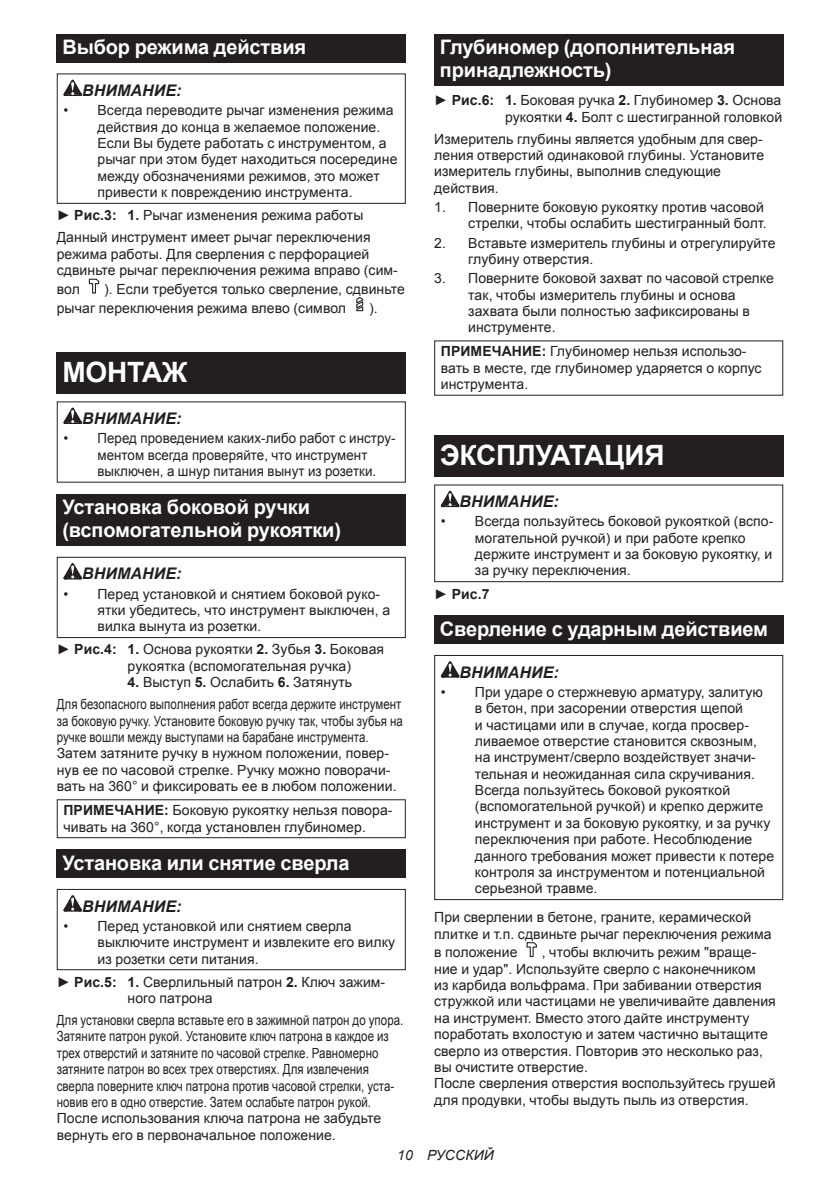
<style>
.page{position:relative;width:840px;height:1191px;background:#fff}
.page>*{position:absolute;margin:0;border:0;box-sizing:border-box;transform-origin:0 0}
.t1{font:700 28px "Arial";letter-spacing:-.01em;color:#fff}
.t2{font:700 20px/23.4px "Arial";letter-spacing:-.01em;color:#fff}
.t3{font:italic 700 16px "Arial";letter-spacing:.005em;color:#231f20}
.t4{font:14px/16.4px "Arial";letter-spacing:.005em;color:#231f20}
.t5{font:14px/16.4px "Arial";letter-spacing:.005em;color:#231f20;scale:.82 1}
.t6{font:italic 14px "Arial";letter-spacing:.005em;color:#231f20}
.t7{font:700 14px "Arial";color:#231f20}
.s1{font-weight:700}
.s2{font-weight:400}
</style>
<div class="page">
<div style="left:57px;top:34px;width:348px;height:29px;background:#231f20"></div>
<svg style="left:63px;top:80px;width:19px;height:16px"></svg>
<div style="left:57px;top:73px;width:348px;height:131px;border:1px solid #231f20"></div>
<svg style="left:88px;top:278px;width:12px;height:16px"></svg>
<svg style="left:356px;top:297px;width:8px;height:15px"></svg>
<div style="left:57px;top:352px;width:348px;height:41px;background:#231f20"></div>
<svg style="left:63px;top:407px;width:19px;height:17px"></svg>
<div style="left:57px;top:494px;width:348px;height:52px;background:#231f20"></div>
<svg style="left:63px;top:563px;width:19px;height:16px"></svg>
<div style="left:57px;top:557px;width:348px;height:81px;border:1px solid #231f20"></div>
<div style="left:57px;top:799px;width:348px;height:39px;border:1px solid #231f20"></div>
<div style="left:57px;top:849px;width:348px;height:29px;background:#231f20"></div>
<svg style="left:63px;top:895px;width:19px;height:16px"></svg>
<div style="left:57px;top:889px;width:348px;height:81px;border:1px solid #231f20"></div>
<div style="left:434px;top:34px;width:348px;height:52px;background:#231f20"></div>
<div style="left:434px;top:435px;width:348px;height:41px;background:#231f20"></div>
<svg style="left:440px;top:491px;width:19px;height:16px"></svg>
<div style="left:434px;top:484px;width:348px;height:98px;border:1px solid #231f20"></div>
<div style="left:434px;top:615px;width:348px;height:29px;background:#231f20"></div>
<svg style="left:440px;top:661px;width:19px;height:16px"></svg>
<div style="left:434px;top:655px;width:348px;height:245px;border:1px solid #231f20"></div>
<svg style="left:526px;top:942px;width:11px;height:15px"></svg>
<h2 class="t2" style="left:62px;top:36px;width:245px">Выбор режима действия</h2>
<p class="t3" style="left:82px;top:80px;width:101px">ВНИМАНИЕ:</p>
<p class="t4" style="left:97px;top:102px;width:301px;text-indent:-34px">• Всегда переводите рычаг изменения режима действия до конца в желаемое положение.<br>Если Вы будете работать с инструментом, а рычаг при этом будет находиться посередине между обозначениями режимов, это может привести к повреждению инструмента.</p>
<p class="t4" style="left:57px;top:204px;width:315px;line-height:22px">► <span class="s1">Рис.3: 1.</span> Рычаг изменения режима работы<br>Данный инструмент имеет рычаг переключения</p>
<p class="t4" style="left:57px;top:246px;width:342px">режима работы. Для сверления с перфорацией сдвиньте рычаг переключения режима вправо (сим-</p>
<p class="t4" style="left:57px;top:281px;width:25px">вол</p>
<p class="t4" style="left:57px;top:280px;width:349px;line-height:18.8px;text-indent:47px">). Если требуется только сверление, сдвиньте рычаг переключения режима влево (символ</p>
<p class="t4" style="left:369px;top:301px;width:10px">).</p>
<h1 class="t1" style="left:62px;top:353px;width:127px">МОНТАЖ</h1>
<p class="t3" style="left:82px;top:408px;width:101px">ВНИМАНИЕ:</p>
<p class="t4" style="left:97px;top:431px;width:299px;text-indent:-34px">• Перед проведением каких-либо работ с инстру&shy;ментом всегда проверяйте, что инструмент выключен, а шнур питания вынут из розетки.</p>
<h2 class="t2" style="left:62px;top:496px;width:280px">Установка боковой ручки (вспомогательной рукоятки)</h2>
<p class="t3" style="left:82px;top:563px;width:101px">ВНИМАНИЕ:</p>
<p class="t4" style="left:97px;top:585px;width:294px;text-indent:-34px">• Перед установкой и снятием боковой руко&shy;ятки убедитесь, что инструмент выключен, а вилка вынута из розетки.</p>
<p class="t4" style="left:127px;top:641px;width:258px;text-indent:-71px">► <span class="s1">Рис.4: 1.</span> Основа рукоятки <span class="s1">2.</span> Зубья <span class="s1">3.</span> Боковая рукоятка (вспомогательная ручка)</p>
<p class="t4" style="left:57px;top:671px;width:346px;line-height:22px;text-indent:71px"><span class="s1">4.</span> Выступ <span class="s1">5.</span> Ослабить <span class="s1">6.</span> Затянуть<br>Для безопасного выполнения работ всегда держите инструмент</p>
<p class="t5" style="left:57px;top:712px;width:423px">за боковую ручку. Установите боковую ручку так, чтобы зубья на ручке вошли между выступами на барабане инструмента.<br>Затем затяните ручку в нужном положении, повер&shy;нув ее по часовой стрелке. Ручку можно поворачи&shy;вать на 360° и фиксировать ее в любом положении.</p>
<p class="t4" style="left:63px;top:802px;width:330px"><span class="s1">ПРИМЕЧАНИЕ:</span> Боковую рукоятку нельзя повора&shy;чивать на 360°, когда установлен глубиномер.</p>
<h2 class="t2" style="left:62px;top:851px;width:288px">Установка или снятие сверла</h2>
<p class="t3" style="left:82px;top:895px;width:101px">ВНИМАНИЕ:</p>
<p class="t4" style="left:97px;top:917px;width:299px;text-indent:-34px">• Перед установкой или снятием сверла выключите инструмент и извлеките его вилку из розетки сети питания.</p>
<p class="t4" style="left:127px;top:973px;width:259px;text-indent:-71px">► <span class="s1">Рис.5: 1.</span> Сверлильный патрон <span class="s1">2.</span> Ключ зажим&shy;ного патрона</p>
<p class="t5" style="left:57px;top:1012px;width:424px">Для установки сверла вставьте его в зажимной патрон до упора.<br>Затяните патрон рукой. Установите ключ патрона в каждое из трех отверстий и затяните по часовой стрелке. Равномерно затяните патрон во всех трех отверстиях. Для извлечения сверла поверните ключ патрона против часовой стрелки, уста&shy;новив его в одно отверстие. Затем ослабьте патрон рукой.<br>После использования ключа патрона не забудьте вернуть его в первоначальное положение.</p>
<h2 class="t2" style="left:439px;top:36px;width:296px">Глубиномер (дополнительная принадлежность)</h2>
<p class="t4" style="left:434px;top:92px;width:349px;text-align:right">► <span class="s1">Рис.6: 1.</span> Боковая ручка <span class="s1">2.</span> Глубиномер <span class="s1">3.</span> Основа рукоятки <span class="s1">4.</span> Болт с шестигранной головкой</p>
<p class="t4" style="left:434px;top:131px;width:331px">Измеритель глубины является удобным для свер&shy;ления отверстий одинаковой глубины. Установите измеритель глубины, выполнив следующие действия.</p>
<p class="t4" style="left:434px;top:199px;width:334px;text-align:right">1. Поверните боковую рукоятку против часовой стрелки, чтобы ослабить шестигранный болт.</p>
<p class="t4" style="left:468px;top:235px;width:308px;text-indent:-34px">2. Вставьте измеритель глубины и отрегулируйте глубину отверстия.</p>
<p class="t4" style="left:468px;top:270px;width:307px;text-indent:-34px">3. Поверните боковой захват по часовой стрелке так, чтобы измеритель глубины и основа захвата были полностью зафиксированы в инструменте.</p>
<p class="t4" style="left:440px;top:343px;width:322px"><span class="s1">ПРИМЕЧАНИЕ:</span> Глубиномер нельзя использо&shy;вать в месте, где глубиномер ударяется о корпус инструмента.</p>
<h1 class="t1" style="left:439px;top:436px;width:226px">ЭКСПЛУАТАЦИЯ</h1>
<p class="t3" style="left:459px;top:491px;width:101px">ВНИМАНИЕ:</p>
<p class="t4" style="left:474px;top:513px;width:300px;text-indent:-34px">• Всегда пользуйтесь боковой рукояткой (вспо&shy;могательной ручкой) и при работе крепко держите инструмент и за боковую рукоятку, и за ручку переключения.</p>
<p class="t7" style="left:434px;top:584px;width:57px"><span class="s2">►</span> Рис.7</p>
<h2 class="t2" style="left:439px;top:617px;width:329px">Сверление с ударным действием</h2>
<p class="t3" style="left:459px;top:661px;width:101px">ВНИМАНИЕ:</p>
<p class="t4" style="left:474px;top:684px;width:301px;text-indent:-34px">• При ударе о стержневую арматуру, залитую<br>в бетон, при засорении отверстия щепой<br>и частицами или в случае, когда просвер&shy;ливаемое отверстие становится сквозным, на инструмент/сверло воздействует значи&shy;тельная и неожиданная сила скручивания.<br>Всегда пользуйтесь боковой рукояткой (вспомогательной ручкой) и крепко держите инструмент и за боковую рукоятку, и за ручку переключения при работе. Несоблюдение данного требования может привести к потере контроля за инструментом и потенциальной серьезной травме.</p>
<p class="t4" style="left:434px;top:909px;width:339px">При сверлении в бетоне, граните, керамической плитке и т.п. сдвиньте рычаг переключения режима</p>
<p class="t4" style="left:434px;top:944px;width:85px">в положение</p>
<p class="t4" style="left:434px;top:944px;width:343px;text-indent:107px">, чтобы включить режим "враще&shy;ние и удар". Используйте сверло с наконечником<br>из карбида вольфрама. При забивании отверстия стружкой или частицами не увеличивайте давления на инструмент. Вместо этого дайте инструменту поработать вхолостую и затем частично вытащите сверло из отверстия. Повторив это несколько раз, вы очистите отверстие.<br>После сверления отверстия воспользуйтесь грушей для продувки, чтобы выдуть пыль из отверстия.</p>
<p class="t6" style="left:397px;top:1147px;width:98px">10 РУССКИЙ</p>
</div>
